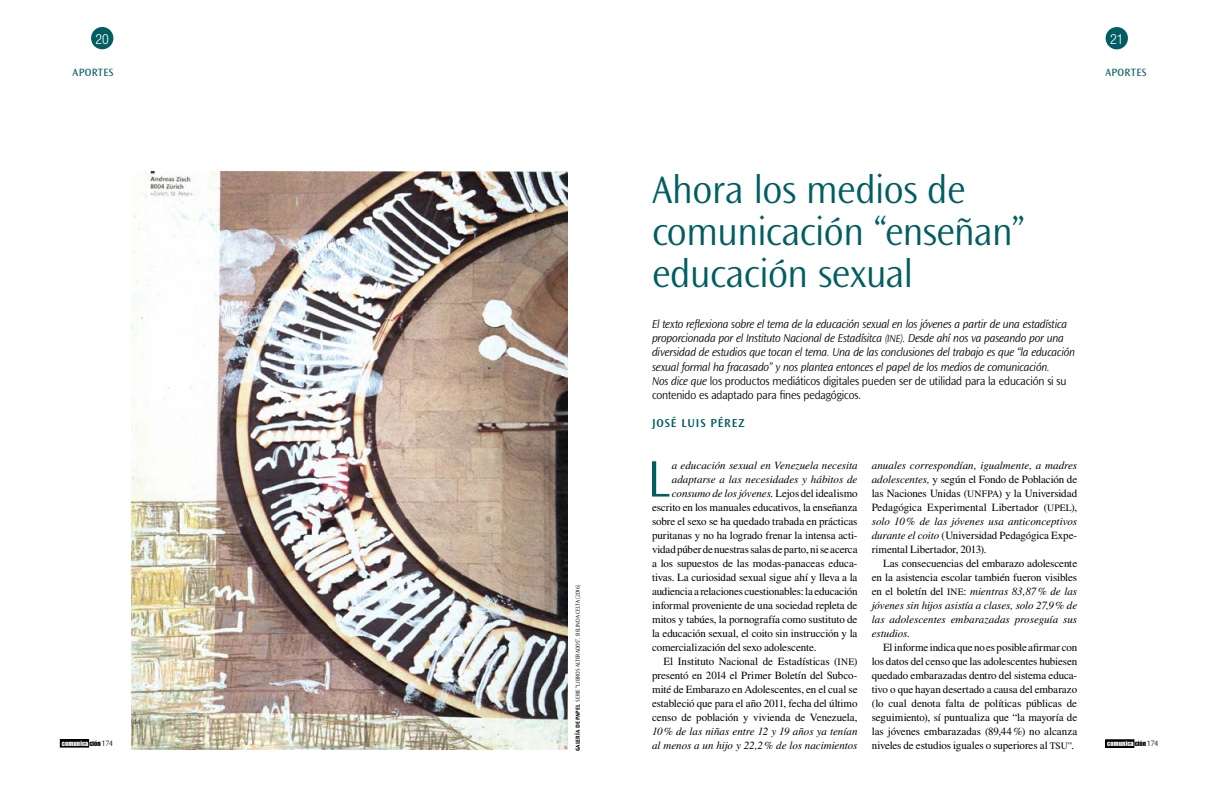
<style>
.page{position:relative;width:1219px;height:794px;background:#fff}
.page>*{position:absolute;margin:0;border:0;box-sizing:border-box;transform-origin:0 0}
.TEXTO_CORRIDO{font:300 53.4px "Ocean Sans Std";color:#005e62}
.Título_40_ptos{font:300 40px/42px "Ocean Sans Std";letter-spacing:-.02em;color:#005e62}
.t1{font:300 condensed 14px "Helvetica Neue LT Std";color:#fff}
.Sumario_general{font:italic 300 expanded 12px/14px "Ocean Sans Std";letter-spacing:-.01em;color:#000;scale:.78 1}
.AUTOR_OCEANS_WEB{font:600 12px "Ocean Sans Std";letter-spacing:.075em;color:#005e62}
.TEXTO_CORRIDO-2{font:11px/14px "Times LT Std";letter-spacing:-.01em;color:#000;text-align:justify}
.TEXTO_CORRIDO-3{font:italic 11px/14px "Times LT Std";color:#000;text-align:justify}
.t2{font:11px "Ocean Sans Std";letter-spacing:.025em;color:#005e62}
.t3{font:300 8.1px "Ocean Sans Std";color:#000}
.t4{font:7.2px "Impact LT Std";letter-spacing:.01em;color:#fff}
.AUTOR_PORTADILLA{font:300 6px "Ocean Sans Std";color:#000}
.s1{font-size:10.8px}
.s2{font-style:normal}
.s3{font-style:italic}
.s4{font-size:9.8px}
.s5{font-style:normal;font-size:9.8px}
.s6{font-weight:700}
.s7{color:#000}
.s8{font-family:"Ocean Sans Std";font-weight:300;font-size:8.1px;color:#000}
</style>
<div class="page">
<div style="left:60px;top:739px;width:29px;height:8px;background:#000"></div>
<div style="left:1106px;top:27px;width:22px;height:22px;background:#005e62;border-radius:50%"></div>
<div style="left:1106px;top:739px;width:28px;height:8px;background:#000"></div>
<div style="left:1106px;top:739px;width:28px;height:8px;border:1px solid #000"></div>
<div style="left:91px;top:27px;width:22px;height:22px;background:#005e62;border-radius:50%"></div>
<img style="left:132px;top:171px;width:436px;height:578px">
<p class="t1" style="left:96px;top:31px;width:15px">20</p>
<p class="t1" style="left:1110px;top:31px;width:15px">21</p>
<p class="t2" style="left:73px;top:66px;width:42px">APORTES</p>
<p class="t2" style="left:1106px;top:66px;width:42px">APORTES</p>
<p class="Título_40_ptos" style="left:652px;top:170px;width:315px">Ahora los medios de</p>
<p class="Título_40_ptos" style="left:652px;top:212px;width:374px">comunicación “enseñan” educación sexual</p>
<p class="Sumario_general" style="left:652px;top:318px;width:544px">El texto reflexiona sobre el tema de la educación sexual en los jóvenes a partir de una estadística proporcionada por el Instituto Nacional de Estadísitca <span class="s1">(INE)</span>. Desde ahí nos va paseando por una diversidad de estudios que tocan el tema. Una de las conclusiones del trabajo es que “la educación sexual formal ha fracasado” y nos plantea entonces el papel de los medios de comunicación.<br>Nos dice que <span class="s2">los productos mediáticos digitales pueden ser de utilidad para la educación si su contenido es adaptado para fines pedagógicos.</span></p>
<p class="AUTOR_OCEANS_WEB" style="left:652px;top:416px;width:94px">JOSÉ LUIS PÉREZ</p>
<p class="TEXTO_CORRIDO" style="left:647px;top:449px;width:24px">L</p>
<p class="TEXTO_CORRIDO-3" style="left:672px;top:458px;width:187px">a educación sexual en Venezuela necesita</p>
<p class="TEXTO_CORRIDO-2" style="left:872px;top:458px;width:207px"><span class="s3">anuales correspondían, igualmente, a madres adolescentes,</span> y según el Fondo de Población de las Naciones Unidas (<span class="s4">UNFPA</span>) y la Universidad Pedagógica Experimental Libertador (<span class="s4">UPEL</span>), <span class="s3">solo 10% de las jóvenes usa anticonceptivos durante el coito</span> (Universidad Pedagógica Expe&shy;rimental Libertador, 2013).</p>
<p class="TEXTO_CORRIDO-3" style="left:872px;top:556px;width:207px;text-indent:11px"><span class="s2">Las consecuencias del embarazo adolescente en la asistencia escolar también fueron visibles en el boletín del</span> <span class="s5">INE</span><span class="s2">:</span> mientras 83,87% de las jóvenes sin hijos asistía a clases, solo 27,9% de las adolescentes embarazadas proseguía sus estudios.</p>
<p class="TEXTO_CORRIDO-2" style="left:872px;top:640px;width:207px;text-indent:11px">El informe indica que no es posible afirmar con los datos del censo que las adolescentes hubiesen quedado embarazadas dentro del sistema educa&shy;tivo o que hayan desertado a causa del embarazo (lo cual denota falta de políticas públicas de seguimiento), sí puntualiza que “la mayoría de las jóvenes embarazadas (89,44%) no alcanza niveles de estudios iguales o superiores al <span class="s4">TSU”</span>.</p>
<p class="TEXTO_CORRIDO-3" style="left:672px;top:472px;width:187px">adaptarse a las necesidades y hábitos de</p>
<p class="TEXTO_CORRIDO-3" style="left:672px;top:486px;width:187px">consumo de los jóvenes. <span class="s2">Lejos del idealismo</span></p>
<p class="TEXTO_CORRIDO-2" style="left:652px;top:500px;width:207px">escrito en los manuales educativos, la enseñanza</p>
<p class="TEXTO_CORRIDO-2" style="left:652px;top:514px;width:207px">sobre el sexo se ha quedado trabada en prácticas</p>
<p class="TEXTO_CORRIDO-2" style="left:652px;top:528px;width:207px">puritanas y no ha logrado frenar la intensa acti-</p>
<p class="TEXTO_CORRIDO-2" style="left:652px;top:542px;width:207px">vidad púber de nuestras salas de parto, ni se acerca</p>
<p class="TEXTO_CORRIDO-2" style="left:652px;top:556px;width:207px">a los supuestos de las modas-panaceas educa-</p>
<p class="TEXTO_CORRIDO-2" style="left:652px;top:570px;width:207px">tivas. La curiosidad sexual sigue ahí y lleva a la</p>
<p class="TEXTO_CORRIDO-2" style="left:652px;top:584px;width:207px">audiencia a relaciones cuestionables: la educación</p>
<p class="TEXTO_CORRIDO-2" style="left:652px;top:598px;width:207px">informal proveniente de una sociedad repleta de</p>
<p class="TEXTO_CORRIDO-2" style="left:652px;top:612px;width:207px">mitos y tabúes, la pornografía como sustituto de</p>
<p class="TEXTO_CORRIDO-2" style="left:652px;top:626px;width:207px">la educación sexual, el coito sin instrucción y la</p>
<p class="TEXTO_CORRIDO-2" style="left:652px;top:640px;width:166px">comercialización del sexo adolescente.</p>
<p class="TEXTO_CORRIDO-2" style="left:652px;top:654px;width:207px;text-indent:11px">El Instituto Nacional de Estadísticas (<span class="s4">INE</span>) presentó en 2014 el Primer Boletín del Subco&shy;mité de Embarazo en Adolescentes, en el cual se estableció que para el año 2011, fecha del último censo de población y vivienda de Venezuela, <span class="s3">10% de las niñas entre 12 y 19 años ya tenían al menos a un hijo y 22,2% de los nacimientos</span></p>
<p class="AUTOR_PORTADILLA" style="left:575px;top:751px;width:168px;rotate:-90deg"><span class="s6">GALERÍA DE PAPEL</span> SERIE “LIBROS ALTERADOS”. BELINDA CELTA (2016)</p>
<p class="t4" style="left:62px;top:739px;width:40px">comunica <span class="s7">ción</span></p>
<p class="t3" style="left:102px;top:738px;width:13px">174</p>
<p class="t4" style="left:1107px;top:739px;width:53px">comunica <span class="s7">ción</span><span class="s8">174</span></p>
</div>
